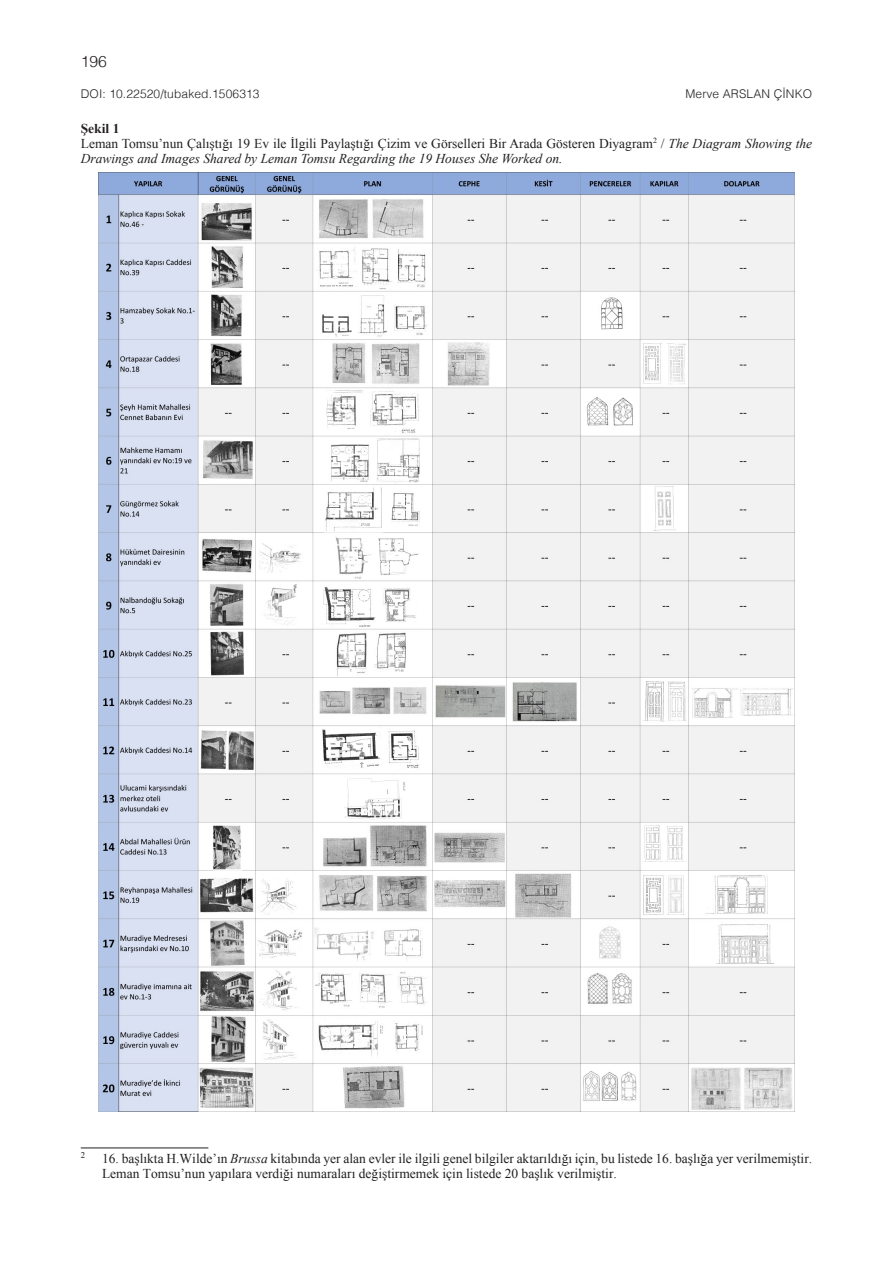
<style>
.page{position:relative;width:893px;height:1263px;background:#fff}
.page>*{position:absolute;margin:0;border:0;box-sizing:border-box;transform-origin:0 0}
.t1{font:300 15.75px "Helvetica";color:#231f20}
.Dipnot{font:13.5px/15px "Times New Roman";color:#231f20}
.t2{font:700 13.5px "Times New Roman";color:#231f20}
.t3{font:300 12px "Helvetica";letter-spacing:.01em;color:#231f20}
.Dipnot-2{font:8.7px "Times New Roman";color:#231f20}
.s1{font-style:italic}
</style>
<div class="page">
<hr style="left:81px;top:1147px;width:127px;height:1px;background:#231f20">
<img style="left:98px;top:172px;width:696px;height:939px">
<p class="t1" style="left:81px;top:48px;width:28px">196</p>
<p class="t3" style="left:81px;top:83px;width:180px">DOI: 10.22520/tubaked.1506313</p>
<p class="t3" style="left:685px;top:83px;width:128px">Merve ARSLAN ÇİNKO</p>
<p class="t2" style="left:81px;top:119px;width:40px">Şekil 1</p>
<p class="Dipnot" style="left:81px;top:135px;width:733px">Leman Tomsu’nun Çalıştığı 19 Ev ile İlgili Paylaştığı Çizim ve Görselleri Bir Arada Gösteren Diyagram<sup>2</sup> / <span class="s1">The Diagram Showing the<br>Drawings and Images Shared by Leman Tomsu Regarding the 19 Houses She Worked on.</span></p>
<p class="Dipnot-2" style="left:81px;top:1149px;width:6px">2</p>
<p class="Dipnot" style="left:102px;top:1151px;width:712px">16. başlıkta H.Wilde’ın <span class="s1">Brussa</span> kitabında yer alan evler ile ilgili genel bilgiler aktarıldığı için, bu listede 16. başlığa yer verilmemiştir.<br>Leman Tomsu’nun yapılara verdiği numaraları değiştirmemek için listede 20 başlık verilmiştir.</p>
</div>
